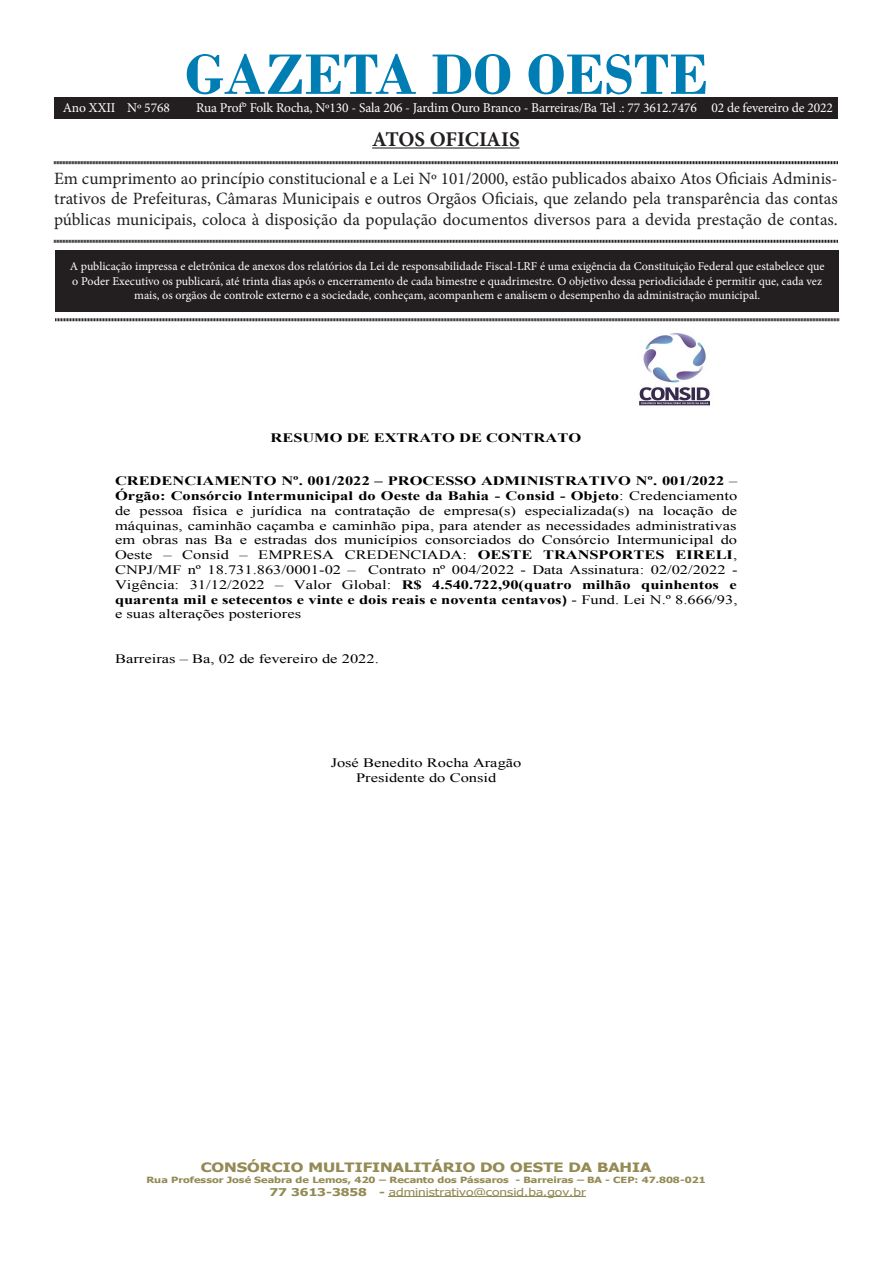
<style>
.page{position:relative;width:893px;height:1263px;background:#fff}
.page>*{position:absolute;margin:0;border:0;box-sizing:border-box;transform-origin:0 0}
.t1{font:700 60px "Bodoni";color:#007eb4}
.t2{font:700 21px "Minion Pro";letter-spacing:-.005em;color:#231f20}
.t3{font:17.25px/20.7px "Minion Pro";color:#231f20;text-align:justify}
.t4{font:13.5px "Minion Pro";letter-spacing:-.01em;color:#fff}
.t5{font:12.9px/14.9px "Times New Roman";color:#000;text-align:justify;scale:1.28 1}
.t6{font:700 12.9px "Tahoma";color:#948a54;scale:1.28 1}
.t7{font:700 12.9px "Times New Roman";color:#000;scale:1.28 1}
.t8{font:12px/14.4px "Minion Pro";color:#fff;text-align:center}
.t9{font:10.8px "Tahoma";color:#948a54;scale:1.28 1}
.t10{font:700 8.55px "Tahoma";color:#948a54;scale:1.28 1}
.s1{font-weight:700}
.s2{font-family:"Arial";font-weight:700;font-size:11.85px}
</style>
<div class="page">
<div style="left:55px;top:250px;width:784px;height:61px;background:#231f20"></div>
<hr style="left:372px;top:147px;width:148px;height:2px;background:#231f20">
<svg style="left:54px;top:161px;width:784px;height:4px;background:#908e8e"></svg>
<svg style="left:54px;top:239px;width:784px;height:4px;background:#908e8e"></svg>
<svg style="left:55px;top:318px;width:784px;height:4px;background:#908e8e"></svg>
<div style="left:54px;top:98px;width:784px;height:20px;background:#231f20"></div>
<hr style="left:389px;top:1196px;width:197px;height:1px;background:#948a54">
<img style="left:639px;top:333px;width:71px;height:73px">
<p class="t1" style="left:185px;top:39px;width:525px">GAZETA DO OESTE</p>
<p class="t2" style="left:372px;top:124px;width:149px">ATOS OFICIAIS</p>
<p class="t3" style="left:54px;top:168px;width:785px">Em cumprimento ao princípio constitucional e a Lei Nº 101/2000, estão publicados abaixo Atos Oficiais Adminis&shy;trativos de Prefeituras, Câmaras Municipais e outros Orgãos Oficiais, que zelando pela transparência das contas públicas municipais, coloca à disposição da população documentos diversos para a devida prestação de contas.</p>
<p class="t8" style="left:70px;top:259px;width:756px">A publicação impressa e eletrônica de anexos dos relatórios da Lei de responsabilidade Fiscal-LRF é uma exigência da Constituição Federal que estabelece que o Poder Executivo os publicará, até trinta dias após o encerramento de cada bimestre e quadrimestre. O objetivo dessa periodicidade é permitir que, cada vez mais, os orgãos de controle externo e a sociedade, conheçam, acompanhem e analisem o desempenho da administração municipal.</p>
<p class="t4" style="left:63px;top:98px;width:109px">Ano XXII Nº 5768</p>
<p class="t4" style="left:196px;top:98px;width:638px">Rua Prof° Folk Rocha, Nº130 - Sala 206 - Jardim Ouro Branco - Barreiras/Ba Tel .: 77 3612.7476 02 de fevereiro de 2022</p>
<p class="t7" style="left:271px;top:429px;width:244px">RESUMO DE EXTRATO DE CONTRATO</p>
<p class="t5" style="left:115px;top:473px;width:488px"><span class="s1">CREDENCIAMENTO Nº. 001/2022 – PROCESSO ADMINISTRATIVO Nº. 001/2022</span> – <span class="s1">Órgão: Consórcio Intermunicipal do Oeste da Bahia - Consid - Objeto</span>: Credenciamento de pessoa física e jurídica na contratação de empresa(s) especializada(s) na locação de máquinas, caminhão caçamba e caminhão pipa, para atender as necessidades administrativas em obras nas Ba e estradas dos municípios consorciados do Consórcio Intermunicipal do Oeste – Consid – EMPRESA CREDENCIADA: <span class="s1">OESTE TRANSPORTES EIRELI</span>, CNPJ/MF nº 18.731.863/0001-02 – Contrato nº 004/2022 - Data Assinatura: 02/02/2022 - Vigência: 31/12/2022 – Valor Global: <span class="s1">R$ 4.540.722,90(quatro milhão quinhentos e quarenta mil e setecentos e vinte e dois reais e noventa centavos</span><span class="s2">)</span> - Fund. Lei N.º 8.666/93, e suas alterações posteriores</p>
<p class="t5" style="left:115px;top:651px;width:208px">Barreiras – Ba, 02 de fevereiro de 2022.</p>
<p class="t5" style="left:331px;top:755px;width:151px;text-align:center">José Benedito Rocha Aragão<br>Presidente do Consid</p>
<p class="t6" style="left:201px;top:1158px;width:354px">CONSÓRCIO MULTIFINALITÁRIO DO OESTE DA BAHIA</p>
<p class="t10" style="left:146px;top:1174px;width:439px">Rua Professor José Seabra de Lemos, 420 – Recanto dos Pássaros - Barreiras – BA - CEP: 47.808-021</p>
<p class="t9" style="left:270px;top:1184px;width:249px"><span class="s1">77 3613-3858 -</span> administrativo@consid.ba.gov.br</p>
</div>
